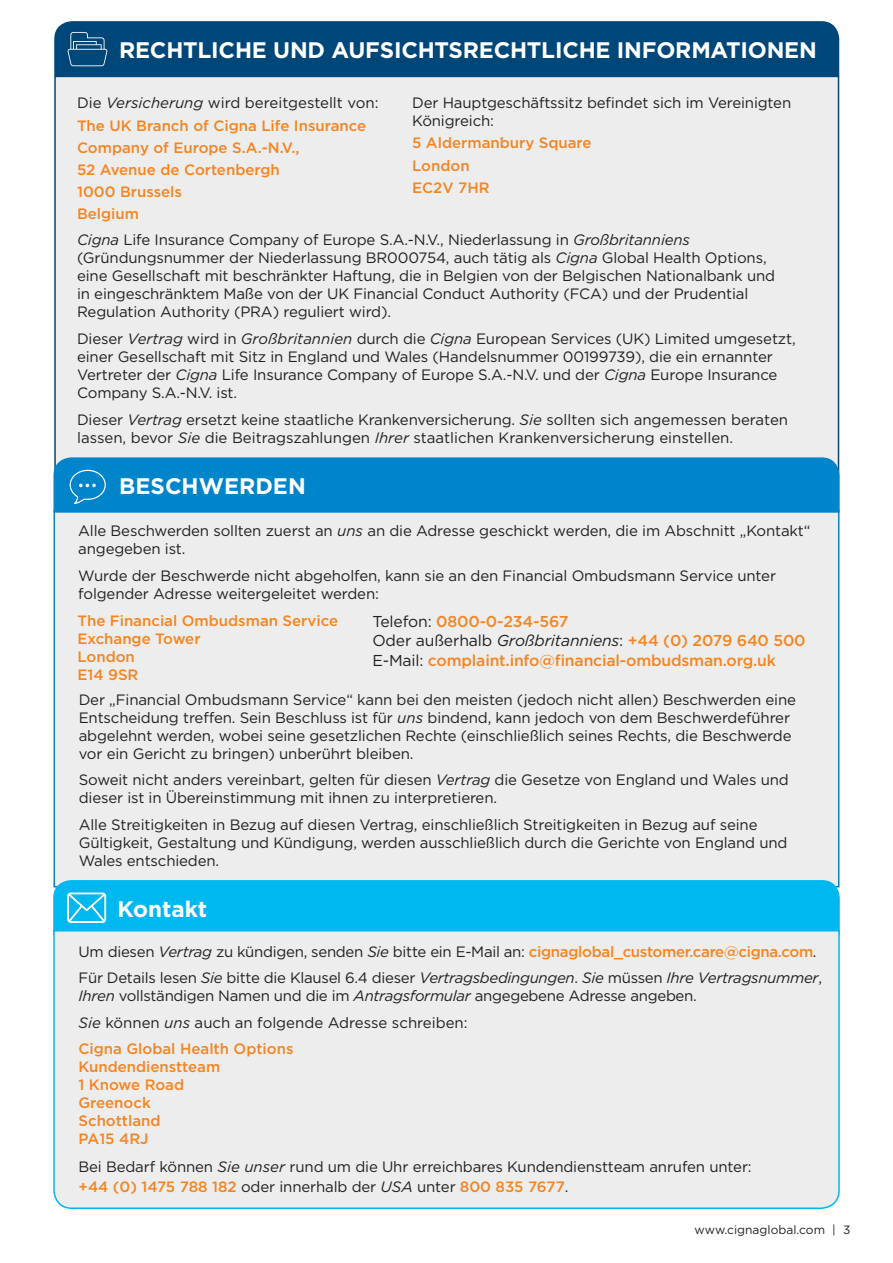
<style>
.page{position:relative;width:893px;height:1263px;background:#fff}
.page>*{position:absolute;margin:0;border:0;box-sizing:border-box;transform-origin:0 0}
.t1{font:700 22.5px "Gotham";letter-spacing:-.01em;color:#fff}
.t2{font:500 15.75px "Gotham";letter-spacing:-.01em;color:#f58520}
.t3{font:15px/18px "Gotham";letter-spacing:-.01em;color:#231f20}
.t4{font:500 15px "Gotham";color:#f58520}
.t5{font:12px "Gotham";color:#231f20}
.s1{font-style:italic}
.s2{font-weight:400;color:#231f20}
.s3{font-weight:400;font-style:italic;color:#231f20}
.s4{font-weight:500;color:#f58520}
</style>
<div class="page">
<div style="left:54px;top:76px;width:785px;height:437px;background:#ededee;border:2px solid #004779"></div>
<div style="left:53px;top:510px;width:786px;height:377px;background:#ededee;border:2px solid #0084ca"></div>
<div style="left:53px;top:935px;width:787px;height:274px;background:#ededee"></div>
<div style="left:53px;top:457px;width:786px;height:56px;background:#0084ca"></div>
<svg style="left:53px;top:880px;width:787px;height:55px"></svg>
<div style="left:54px;top:21px;width:785px;height:55px;background:#004779"></div>
<p class="t1" style="left:119px;top:35px;width:699px">RECHTLICHE UND AUFSICHTSRECHTLICHE INFORMATIONEN</p>
<p class="t3" style="left:77px;top:94px;width:303px">Die <span class="s1">Versicherung</span> wird bereitgestellt von:</p>
<p class="t4" style="left:77px;top:115px;width:291px">The UK Branch of Cigna Life Insurance</p>
<p class="t4" style="left:77px;top:138px;width:224px">Company of Europe S.A.-N.V.,</p>
<p class="t4" style="left:77px;top:160px;width:204px">52 Avenue de Cortenbergh</p>
<p class="t4" style="left:77px;top:182px;width:107px">1000 Brussels</p>
<p class="t4" style="left:77px;top:204px;width:64px">Belgium</p>
<p class="t3" style="left:77px;top:231px;width:700px"><span class="s1">Cigna</span> Life Insurance Company of Europe S.A.-N.V., Niederlassung in <span class="s1">Großbritanniens </span>(Gründungsnummer der Niederlassung BR000754, auch tätig als <span class="s1">Cigna</span> Global Health Options, eine Gesellschaft mit beschränkter Haftung, die in Belgien von der Belgischen Nationalbank und in eingeschränktem Maße von der UK Financial Conduct Authority (FCA) und der Prudential Regulation Authority (PRA) reguliert wird).</p>
<p class="t3" style="left:77px;top:329px;width:720px">Dieser <span class="s1">Vertrag</span> wird in <span class="s1">Großbritannien</span> durch die <span class="s1">Cigna</span> European Services (UK) Limited umgesetzt, einer Gesellschaft mit Sitz in England und Wales (Handelsnummer 00199739), die ein ernannter Vertreter der <span class="s1">Cigna</span> Life Insurance Company of Europe S.A.-N.V. und der <span class="s1">Cigna</span> Europe Insurance Company S.A.-N.V. ist.</p>
<p class="t3" style="left:77px;top:410px;width:713px">Dieser <span class="s1">Vertrag</span> ersetzt keine staatliche Krankenversicherung. <span class="s1">Sie</span> sollten sich angemessen beraten lassen, bevor <span class="s1">Sie</span> die Beitragszahlungen <span class="s1">Ihrer</span> staatlichen Krankenversicherung einstellen.</p>
<p class="t3" style="left:412px;top:94px;width:381px">Der Hauptgeschäftssitz befindet sich im Vereinigten<br>Königreich:</p>
<p class="t4" style="left:412px;top:133px;width:181px">5 Aldermanbury Square</p>
<p class="t4" style="left:412px;top:155px;width:59px">London</p>
<p class="t4" style="left:412px;top:177px;width:79px">EC2V 7HR</p>
<p class="t1" style="left:119px;top:471px;width:188px">BESCHWERDEN</p>
<p class="t3" style="left:78px;top:521px;width:734px">Alle Beschwerden sollten zuerst an <span class="s1">uns</span> an die Adresse geschickt werden, die im Abschnitt „Kontakt“ angegeben ist.</p>
<p class="t3" style="left:78px;top:566px;width:699px">Wurde der Beschwerde nicht abgeholfen, kann sie an den Financial Ombudsmann Service unter folgender Adresse weitergeleitet werden:</p>
<p class="t2" style="left:372px;top:611px;width:198px"><span class="s2">Telefon:</span> 0800-0-234-567</p>
<p class="t2" style="left:372px;top:630px;width:435px"><span class="s2">Oder außerhalb</span> <span class="s3">Großbritanniens</span><span class="s2">:</span> +44 (0) 2079 640 500</p>
<p class="t2" style="left:372px;top:650px;width:405px"><span class="s2">E-Mail:</span> complaint.info@financial-ombudsman.org.uk</p>
<p class="t4" style="left:77px;top:611px;width:262px">The Financial Ombudsman Service</p>
<p class="t4" style="left:77px;top:629px;width:125px">Exchange Tower</p>
<p class="t4" style="left:77px;top:647px;width:59px">London</p>
<p class="t4" style="left:77px;top:665px;width:62px">E14 9SR</p>
<p class="t3" style="left:79px;top:690px;width:719px">Der „Financial Ombudsmann Service“ kann bei den meisten (jedoch nicht allen) Beschwerden eine Entscheidung treffen. Sein Beschluss ist für <span class="s1">uns</span> bindend, kann jedoch von dem Beschwerdeführer abgelehnt werden, wobei seine gesetzlichen Rechte (einschließlich seines Rechts, die Beschwerde vor ein Gericht zu bringen) unberührt bleiben.</p>
<p class="t3" style="left:79px;top:771px;width:712px">Soweit nicht anders vereinbart, gelten für diesen <span class="s1">Vertrag</span> die Gesetze von England und Wales und dieser ist in Übereinstimmung mit ihnen zu interpretieren.</p>
<p class="t3" style="left:79px;top:815px;width:710px">Alle Streitigkeiten in Bezug auf diesen Vertrag, einschließlich Streitigkeiten in Bezug auf seine<br>Gültigkeit, Gestaltung und Kündigung, werden ausschließlich durch die Gerichte von England und<br>Wales entschieden.</p>
<p class="t1" style="left:117px;top:894px;width:91px">Kontakt</p>
<p class="t3" style="left:79px;top:942px;width:740px">Um diesen <span class="s1">Vertrag</span> zu kündigen, senden <span class="s1">Sie</span> bitte ein E-Mail an: <span class="s4">cignaglobal_customer.care@cigna.com</span>.</p>
<p class="t3" style="left:79px;top:969px;width:745px">Für Details lesen <span class="s1">Sie</span> bitte die Klausel 6.4 dieser <span class="s1">Vertragsbedingungen</span>. <span class="s1">Sie</span> müssen <span class="s1">Ihre Vertragsnummer</span>,<br><span class="s1">Ihren</span> vollständigen Namen und die im <span class="s1">Antragsformular</span> angegebene Adresse angeben.</p>
<p class="t3" style="left:79px;top:1013px;width:391px"><span class="s1">Sie</span> können <span class="s1">uns</span> auch an folgende Adresse schreiben:</p>
<p class="t4" style="left:79px;top:1039px;width:216px">Cigna Global Health Options</p>
<p class="t4" style="left:79px;top:1057px;width:143px">Kundendienstteam</p>
<p class="t4" style="left:79px;top:1075px;width:107px">1 Knowe Road</p>
<p class="t4" style="left:79px;top:1093px;width:74px">Greenock</p>
<p class="t4" style="left:79px;top:1111px;width:84px">Schottland</p>
<p class="t4" style="left:79px;top:1129px;width:71px">PA15 4RJ</p>
<p class="t3" style="left:79px;top:1158px;width:675px">Bei Bedarf können <span class="s1">Sie unser</span> rund um die Uhr erreichbares Kundendienstteam anrufen unter:</p>
<p class="t4" style="left:79px;top:1177px;width:491px">+44 (0) 1475 788 182 <span class="s2">oder innerhalb der</span> <span class="s3">USA</span> <span class="s2">unter</span> 800 835 7677<span class="s2">.</span></p>
<p class="t5" style="left:695px;top:1222px;width:157px">www.cignaglobal.com | 3</p>
</div>
